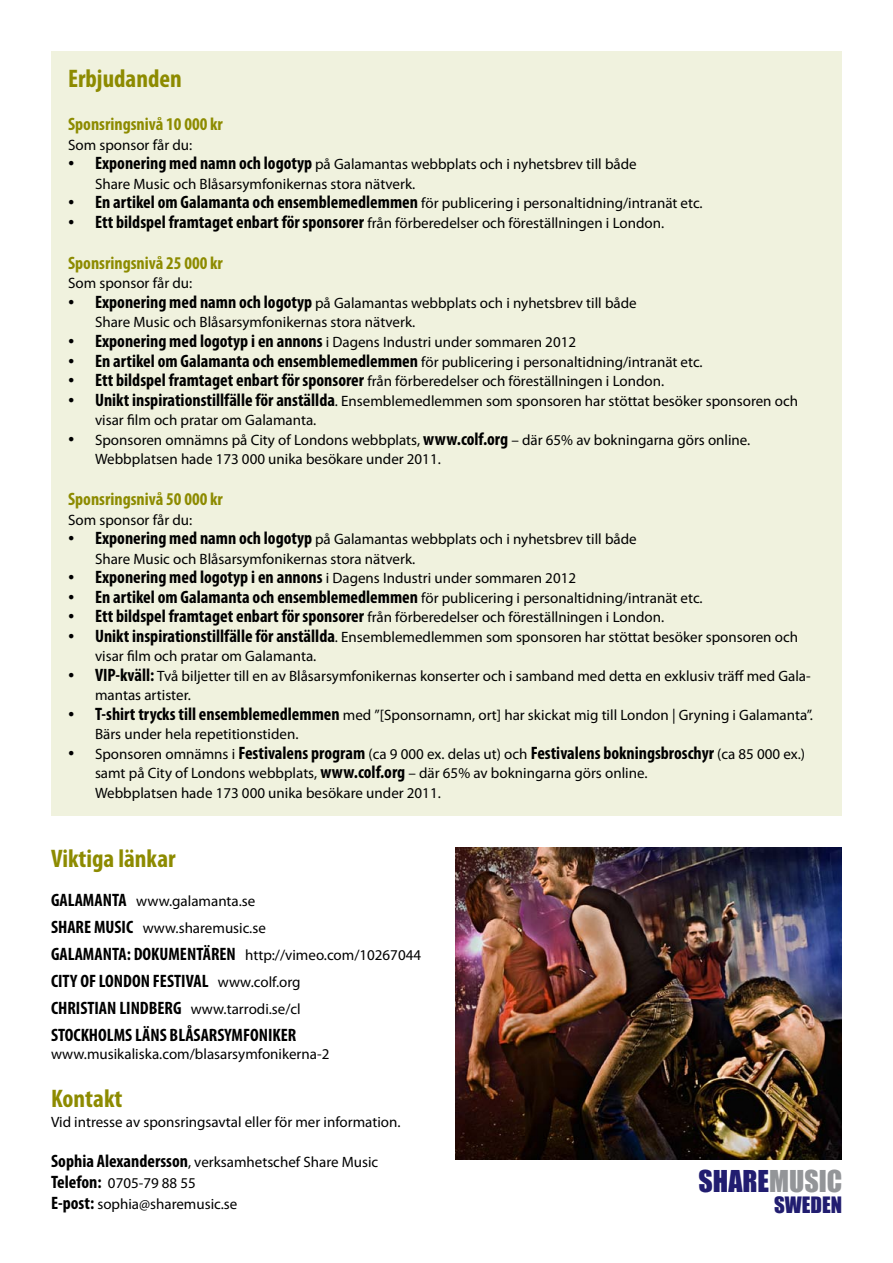
<style>
.page{position:relative;width:893px;height:1263px;background:#fff}
.page>*{position:absolute;margin:0;border:0;box-sizing:border-box;transform-origin:0 0}
.t1{font:27.9px "Impact";color:#211d70}
.t2{font:700 condensed 25.5px "Myriad Pro";color:#8d8b00}
.t3{font:20.85px "Impact";color:#211d70}
.t4{font:700 condensed 18px/27px "Myriad Pro";color:#000;text-align:justify}
.t5{font:700 condensed 18px "Myriad Pro";color:#8d8b00}
.t6{font:15px/19.5px "Myriad Pro";color:#000}
.s1{font-family:"Times New Roman";font-size:18px}
.s2{font-weight:700;font-stretch:condensed;font-size:18px}
.s3{font-weight:400;font-stretch:normal;font-size:15px}
.s4{color:#939598}
</style>
<div class="page">
<div style="left:51px;top:51px;width:791px;height:764px;background:#f0f2de"></div>
<img style="left:455px;top:848px;width:386px;height:311px">
<h2 class="t2" style="left:68px;top:63px;width:115px">Erbjudanden</h2>
<p class="t5" style="left:68px;top:113px;width:156px">Sponsringsnivå 10 000 kr</p>
<p class="t6" style="left:68px;top:135px;width:126px">Som sponsor får du:</p>
<p class="t6" style="left:95px;top:154px;width:543px;text-indent:-27px"><span class="s1">•</span> <span class="s2">Exponering med namn och logotyp</span> på Galamantas webbplats och i nyhetsbrev till både<br>Share Music och Blåsarsymfonikernas stora nätverk.</p>
<p class="t6" style="left:68px;top:193px;width:636px"><span class="s1">•</span> <span class="s2">En artikel om Galamanta och ensemblemedlemmen</span> för publicering i personaltidning/intranät etc.</p>
<p class="t6" style="left:68px;top:213px;width:598px"><span class="s1">•</span> <span class="s2">Ett bildspel framtaget enbart för sponsorer</span> från förberedelser och föreställningen i London.</p>
<p class="t5" style="left:68px;top:252px;width:156px">Sponsringsnivå 25 000 kr</p>
<p class="t6" style="left:68px;top:273px;width:126px">Som sponsor får du:</p>
<p class="t6" style="left:95px;top:293px;width:543px;text-indent:-27px"><span class="s1">•</span> <span class="s2">Exponering med namn och logotyp</span> på Galamantas webbplats och i nyhetsbrev till både<br>Share Music och Blåsarsymfonikernas stora nätverk.</p>
<p class="t6" style="left:68px;top:332px;width:510px"><span class="s1">•</span> <span class="s2">Exponering med logotyp i en annons</span> i Dagens Industri under sommaren 2012</p>
<p class="t6" style="left:68px;top:351px;width:636px"><span class="s1">•</span> <span class="s2">En artikel om Galamanta och ensemblemedlemmen</span> för publicering i personaltidning/intranät etc.</p>
<p class="t6" style="left:68px;top:371px;width:598px"><span class="s1">•</span> <span class="s2">Ett bildspel framtaget enbart för sponsorer</span> från förberedelser och föreställningen i London.</p>
<p class="t6" style="left:95px;top:390px;width:704px;text-indent:-27px"><span class="s1">•</span> <span class="s2">Unikt inspirationstillfälle för anställda</span>. Ensemblemedlemmen som sponsoren har stöttat besöker sponsoren och visar film och pratar om Galamanta.</p>
<p class="t6" style="left:95px;top:429px;width:657px;text-indent:-27px"><span class="s1">•</span> Sponsoren omnämns på City of Londons webbplats, <span class="s2">www.colf.org</span> – där 65% av bokningarna görs online.<br>Webbplatsen hade 173 000 unika besökare under 2011.</p>
<p class="t5" style="left:68px;top:488px;width:156px">Sponsringsnivå 50 000 kr</p>
<p class="t6" style="left:68px;top:510px;width:126px">Som sponsor får du:</p>
<p class="t6" style="left:95px;top:529px;width:543px;text-indent:-27px"><span class="s1">•</span> <span class="s2">Exponering med namn och logotyp</span> på Galamantas webbplats och i nyhetsbrev till både<br>Share Music och Blåsarsymfonikernas stora nätverk.</p>
<p class="t6" style="left:68px;top:568px;width:510px"><span class="s1">•</span> <span class="s2">Exponering med logotyp i en annons</span> i Dagens Industri under sommaren 2012</p>
<p class="t6" style="left:68px;top:588px;width:636px"><span class="s1">•</span> <span class="s2">En artikel om Galamanta och ensemblemedlemmen</span> för publicering i personaltidning/intranät etc.</p>
<p class="t6" style="left:68px;top:607px;width:598px"><span class="s1">•</span> <span class="s2">Ett bildspel framtaget enbart för sponsorer</span> från förberedelser och föreställningen i London.</p>
<p class="t6" style="left:95px;top:627px;width:704px;text-indent:-27px"><span class="s1">•</span> <span class="s2">Unikt inspirationstillfälle för anställda</span>. Ensemblemedlemmen som sponsoren har stöttat besöker sponsoren och visar film och pratar om Galamanta.</p>
<p class="t6" style="left:95px;top:666px;width:717px;text-indent:-27px"><span class="s1">•</span> <span class="s2">VIP-kväll:</span> Två biljetter till en av Blåsarsymfonikernas konserter och i samband med detta en exklusiv träff med Gala&shy;mantas artister.</p>
<p class="t6" style="left:95px;top:705px;width:719px;text-indent:-27px"><span class="s1">•</span> <span class="s2">T-shirt trycks till ensemblemedlemmen</span> med ”[Sponsornamn, ort] har skickat mig till London | Gryning i Galamanta”.<br>Bärs under hela repetitionstiden.</p>
<p class="t6" style="left:95px;top:744px;width:712px;text-indent:-27px"><span class="s1">•</span> Sponsoren omnämns i <span class="s2">Festivalens program</span> (ca 9 000 ex. delas ut) och <span class="s2">Festivalens bokningsbroschyr</span> (ca 85 000 ex.) samt på City of Londons webbplats, <span class="s2">www.colf.org</span> – där 65% av bokningarna görs online.<br>Webbplatsen hade 173 000 unika besökare under 2011.</p>
<h2 class="t2" style="left:51px;top:842px;width:126px">Viktiga länkar</h2>
<p class="t6" style="left:51px;top:887px;width:372px;line-height:27px"><span class="s2">GALAMANTA</span> www.galamanta.se<br><span class="s2">SHARE MUSIC</span> www.sharemusic.se<br><span class="s2">GALAMANTA: DOKUMENTÄREN</span> http://vimeo.com/10267044</p>
<p class="t4" style="left:51px;top:967px;width:251px">CITY OF LONDON FESTIVAL <span class="s3">www.colf.org </span>CHRISTIAN LINDBERG <span class="s3">www.tarrodi.se/cl </span>STOCKHOLMS LÄNS BLÅSARSYMFONIKER</p>
<p class="t6" style="left:51px;top:1044px;width:280px">www.musikaliska.com/blasarsymfonikerna-2</p>
<h2 class="t2" style="left:51px;top:1083px;width:73px">Kontakt</h2>
<p class="t6" style="left:51px;top:1112px;width:351px">Vid intresse av sponsringsavtal eller för mer information.</p>
<p class="t6" style="left:51px;top:1152px;width:329px;line-height:21px"><span class="s2">Sophia Alexandersson</span>, verksamhetschef Share Music<br><span class="s2">Telefon:</span> 0705-79 88 55<br><span class="s2">E-post:</span> sophia@sharemusic.se</p>
<h1 class="t1" style="left:698px;top:1159px;width:145px">SHARE<span class="s4">MUSIC</span></h1>
<h3 class="t3" style="left:774px;top:1189px;width:70px">SWEDEN</h3>
</div>
